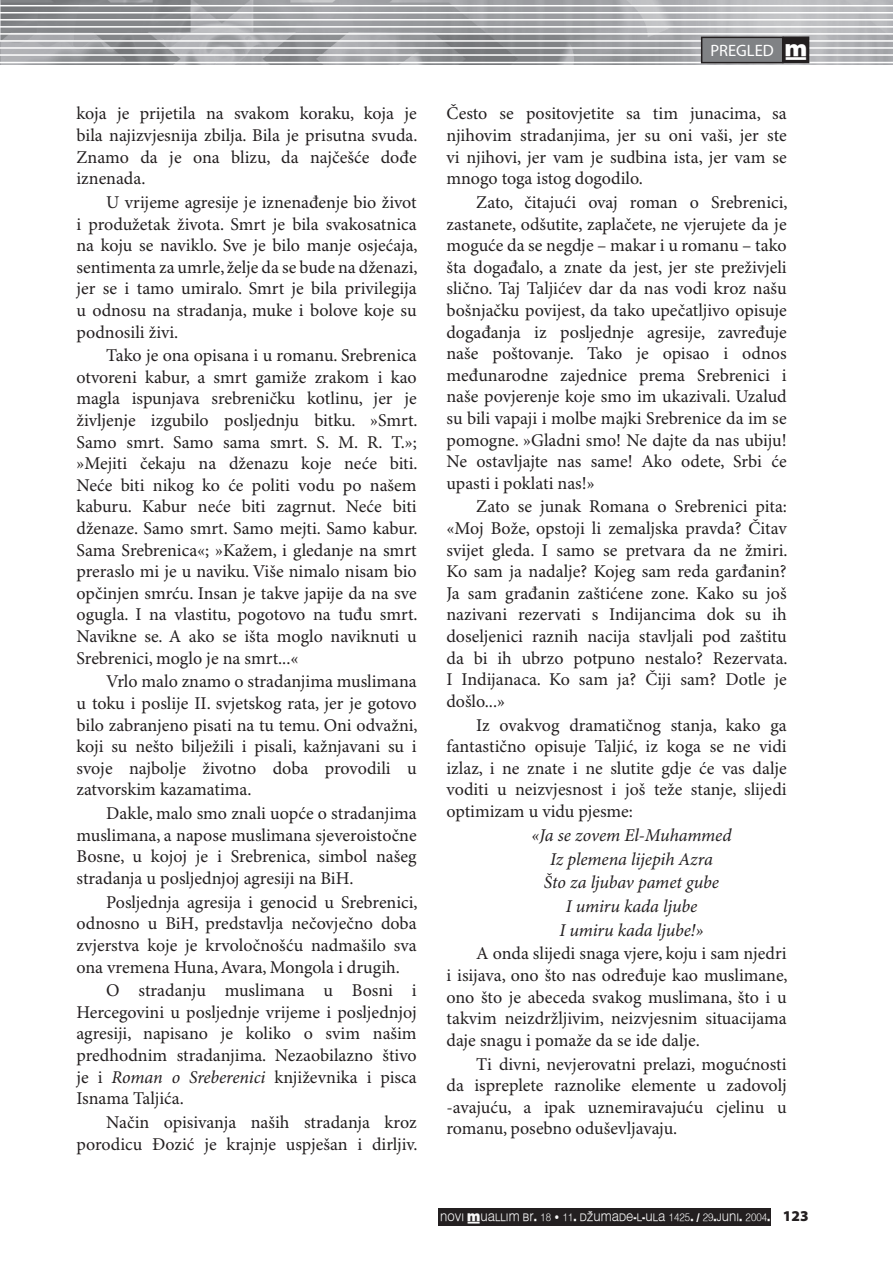
<style>
.page{position:relative;width:893px;height:1263px;background:#fff}
.page>*{position:absolute;margin:0;border:0;box-sizing:border-box;transform-origin:0 0}
.t1{font:18px/21.6px "Minion Pro";color:#231f20;text-align:justify}
.t2{font:italic 18px/23.7px "Minion Pro";letter-spacing:-.01em;color:#231f20;text-align:center}
.t3{font:16.5px "Myriad Pro";color:#fff}
.t4{font:10.65px "Muallim";color:#f9f9f9;scale:.91 1}
.s1{font-style:italic}
.s2{font-family:"Muallim"}
.s3{font-family:"Myriad Pro";font-weight:900;font-size:15px;color:#231f20}
</style>
<div class="page">
<img style="left:0;top:0;width:893px;height:65px">
<svg style="left:0;top:14px;width:1px;height:40px"></svg>
<hr style="left:0;top:5px;width:893px;height:1px;background:#fff">
<hr style="left:0;top:12px;width:893px;height:2px;background:#fff">
<hr style="left:0;top:19px;width:893px;height:2px;background:#fff">
<hr style="left:0;top:26px;width:893px;height:2px;background:#fff">
<hr style="left:0;top:33px;width:893px;height:2px;background:#fff">
<hr style="left:0;top:40px;width:893px;height:2px;background:#fff">
<hr style="left:0;top:47px;width:893px;height:2px;background:#fff">
<hr style="left:0;top:54px;width:893px;height:2px;background:#fff">
<hr style="left:0;top:62px;width:893px;height:1px;background:#fff">
<div style="left:702px;top:37px;width:81px;height:26px;background:#808285"></div>
<div style="left:701px;top:37px;width:82px;height:26px;border:2px solid #231f20"></div>
<div style="left:783px;top:37px;width:26px;height:26px;background:#231f20"></div>
<div style="left:782px;top:36px;width:27px;height:27px;border:2px solid #231f20"></div>
<div style="left:438px;top:1208px;width:332px;height:18px;background:#231f20"></div>
<p class="t1" style="left:76px;top:104px;width:343px">koja je prijetila na svakom koraku, koja je bila najizvjesnija zbilja. Bila je prisutna svuda.<br>Znamo da je ona blizu, da najčešće dođe iznenada.</p>
<p class="t1" style="left:76px;top:192px;width:343px;text-indent:30px">U vrijeme agresije je iznenađenje bio život i produžetak života. Smrt je bila svakosatnica na koju se naviklo. Sve je bilo manje osjećaja, sentimenta za umrle, želje da se bude na dženazi, jer se i tamo umiralo. Smrt je bila privilegija u odnosu na stradanja, muke i bolove koje su podnosili živi.</p>
<p class="t1" style="left:76px;top:345px;width:343px;text-indent:30px">Tako je ona opisana i u romanu. Srebrenica otvoreni kabur, a smrt gamiže zrakom i kao magla ispunjava srebreničku kotlinu, jer je življenje izgubilo posljednju bitku. »Smrt.<br>Samo smrt. Samo sama smrt. S. M. R. T.»; »Mejiti čekaju na dženazu koje neće biti.<br>Neće biti nikog ko će politi vodu po našem kaburu. Kabur neće biti zagrnut. Neće biti dženaze. Samo smrt. Samo mejti. Samo kabur.<br>Sama Srebrenica«; »Kažem, i gledanje na smrt preraslo mi je u naviku. Više nimalo nisam bio opčinjen smrću. Insan je takve japije da na sve ogugla. I na vlastitu, pogotovo na tuđu smrt.<br>Navikne se. A ako se išta moglo naviknuti u Srebrenici, moglo je na smrt...«</p>
<p class="t1" style="left:76px;top:672px;width:343px;text-indent:30px">Vrlo malo znamo o stradanjima muslimana u toku i poslije II. svjetskog rata, jer je gotovo bilo zabranjeno pisati na tu temu. Oni odvažni, koji su nešto bilježili i pisali, kažnjavani su i svoje najbolje životno doba provodili u zatvorskim kazamatima.</p>
<p class="t1" style="left:76px;top:803px;width:342px;text-indent:30px">Dakle, malo smo znali uopće o stradanjima muslimana, a napose muslimana sjeveroistočne Bosne, u kojoj je i Srebrenica, simbol našeg stradanja u posljednjoj agresiji na BiH.</p>
<p class="t1" style="left:76px;top:892px;width:343px;text-indent:30px">Posljednja agresija i genocid u Srebrenici, odnosno u BiH, predstavlja nečovječno doba zvjerstva koje je krvoločnošću nadmašilo sva ona vremena Huna, Avara, Mongola i drugih.</p>
<p class="t1" style="left:76px;top:980px;width:342px;text-indent:30px">O stradanju muslimana u Bosni i Hercegovini u posljednje vrijeme i posljednjoj agresiji, napisano je koliko o svim našim predhodnim stradanjima. Nezaobilazno štivo je i <span class="s1">Roman o Sreberenici</span> književnika i pisca Isnama Taljića.</p>
<p class="t1" style="left:77px;top:1112px;width:343px;text-align:right">Način opisivanja naših stradanja kroz porodicu Đozić je krajnje uspješan i dirljiv.</p>
<p class="t3" style="left:710px;top:42px;width:98px">PREGLED <span class="s2">†</span></p>
<p class="t1" style="left:446px;top:104px;width:342px">Često se positovjetite sa tim junacima, sa njihovim stradanjima, jer su oni vaši, jer ste vi njihovi, jer vam je sudbina ista, jer vam se mnogo toga istog dogodilo.</p>
<p class="t1" style="left:446px;top:192px;width:343px;text-indent:30px">Zato, čitajući ovaj roman o Srebrenici, zastanete, odšutite, zaplačete, ne vjerujete da je moguće da se negdje – makar i u romanu – tako šta događalo, a znate da jest, jer ste preživjeli slično. Taj Taljićev dar da nas vodi kroz našu bošnjačku povijest, da tako upečatljivo opisuje događanja iz posljednje agresije, zavređuje naše poštovanje. Tako je opisao i odnos međunarodne zajednice prema Srebrenici i naše povjerenje koje smo im ukazivali. Uzalud su bili vapaji i molbe majki Srebrenice da im se pomogne. »Gladni smo! Ne dajte da nas ubiju!<br>Ne ostavljajte nas same! Ako odete, Srbi će upasti i poklati nas!»</p>
<p class="t1" style="left:446px;top:497px;width:343px;text-indent:30px">Zato se junak Romana o Srebrenici pita: «Moj Bože, opstoji li zemaljska pravda? Čitav svijet gleda. I samo se pretvara da ne žmiri.<br>Ko sam ja nadalje? Kojeg sam reda garđanin?<br>Ja sam građanin zaštićene zone. Kako su još nazivani rezervati s Indijancima dok su ih doseljenici raznih nacija stavljali pod zaštitu da bi ih ubrzo potpuno nestalo? Rezervata.<br>I Indijanaca. Ko sam ja? Čiji sam? Dotle je došlo...»</p>
<p class="t1" style="left:446px;top:715px;width:342px;text-indent:30px">Iz ovakvog dramatičnog stanja, kako ga fantastično opisuje Taljić, iz koga se ne vidi izlaz, i ne znate i ne slutite gdje će vas dalje voditi u neizvjesnost i još teže stanje, slijedi optimizam u vidu pjesme:</p>
<p class="t2" style="left:531px;top:824px;width:201px">«Ja se zovem El-Muhammed<br>Iz plemena lijepih Azra<br>Što za ljubav pamet gube<br>I umiru kada ljube<br>I umiru kada ljube!»</p>
<p class="t1" style="left:446px;top:943px;width:343px;text-indent:30px">A onda slijedi snaga vjere, koju i sam njedri i isijava, ono što nas određuje kao muslimane, ono što je abeceda svakog muslimana, što i u takvim neizdržljivim, neizvjesnim situacijama daje snagu i pomaže da se ide dalje.</p>
<p class="t1" style="left:446px;top:1054px;width:342px;text-indent:30px">Ti divni, nevjerovatni prelazi, mogućnosti da ispreplete raznolike elemente u zadovolj -avajuću, a ipak uznemiravajuću cjelinu u romanu, posebno oduševljavaju.</p>
<p class="t4" style="left:440px;top:1210px;width:406px">NOVI †UALLIM BR. 18 • 11. DŽUMADE-L-ULA 1425. / 29.JUNI. 2004. <span class="s3">123</span></p>
</div>
